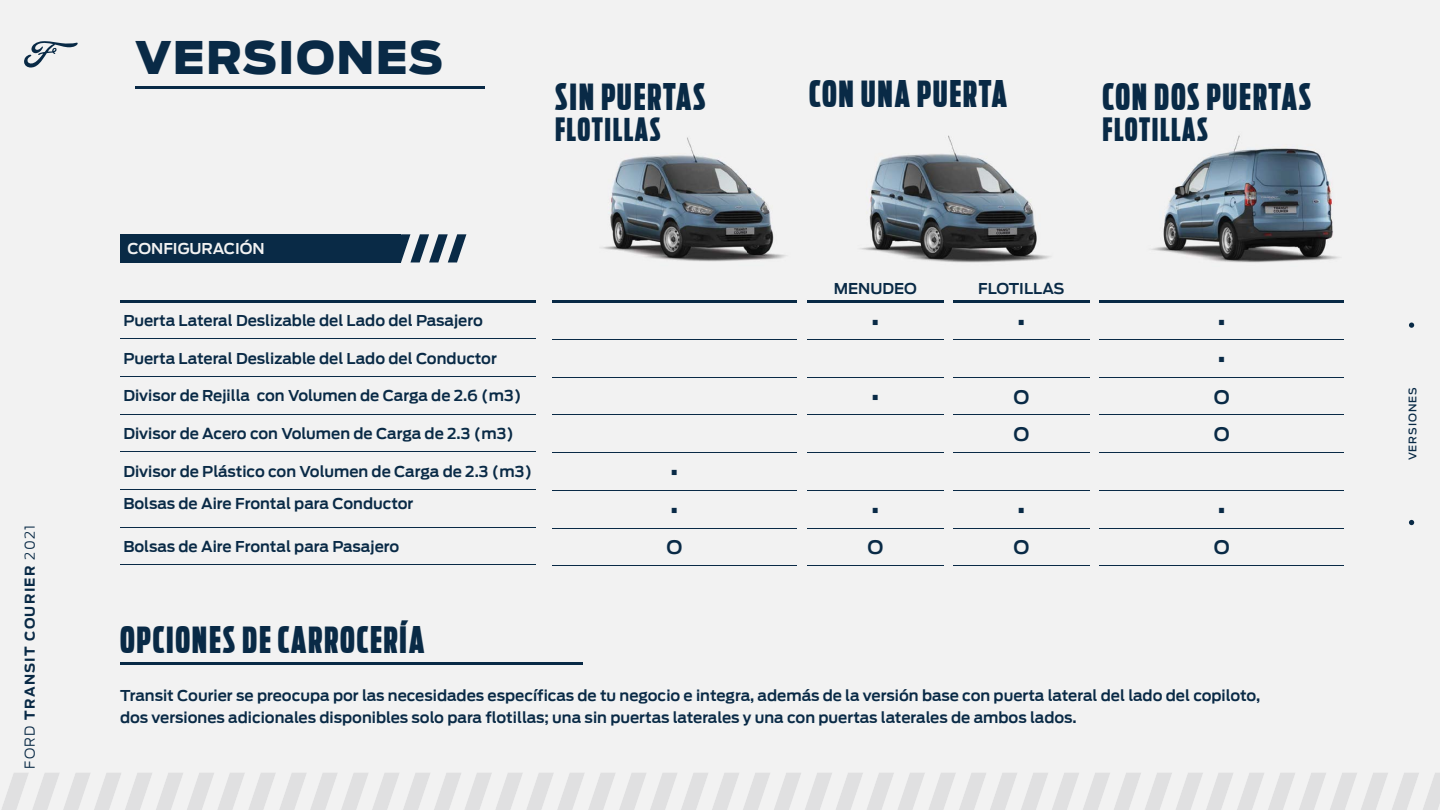
<style>
.page{position:relative;width:1440px;height:810px;background:#f2f2f2}
.page>*{position:absolute;margin:0;border:0;box-sizing:border-box;transform-origin:0 0}
.t1{font:45px "Ford Antenna Black";letter-spacing:.03em;color:#092a46}
.t2{font:36px "Ford Antenna Comp Black";letter-spacing:.05em;color:#092a46}
.t3{font:31.5px "Ford Antenna Comp Black";letter-spacing:.05em;color:#092a46}
.t4{font:30px/37.7px "Ford Antenna Semibold";color:#092a46}
.t5{font:18.75px/37.7px "Ford Antenna Semibold";color:#092a46}
.t6{font:15px/32.5px "Ford Antenna Semibold";color:#092a46}
.t7{font:600 15px "Ford Antenna";color:#092a46}
.t8{font:600 15px "Ford Antenna";color:#f2f2f2}
.t9{font:13.5px "Ford Antenna Bold";letter-spacing:.1em;color:#092a46}
.t10{font:10.5px "Ford Antenna Medium";letter-spacing:.1em;color:#092a46}
.s1{font-family:"Ford Antenna Light"}
</style>
<div class="page">
<img style="left:574px;top:128px;width:223px;height:139px">
<img style="left:841px;top:128px;width:223px;height:139px">
<img style="left:1126px;top:128px;width:222px;height:139px">
<div style="left:120px;top:234px;width:281px;height:28px;background:#092a46"></div>
<hr style="left:135px;top:86px;width:349px;height:3px;background:#092a46">
<svg style="left:1409px;top:323px;width:5px;height:5px"></svg>
<svg style="left:1409px;top:520px;width:5px;height:5px"></svg>
<svg style="left:24px;top:41px;width:54px;height:27px"></svg>
<hr style="left:120px;top:300px;width:416px;height:3px;background:#092a46">
<hr style="left:120px;top:339px;width:416px;height:1px;background:#092a46">
<hr style="left:120px;top:376px;width:416px;height:1px;background:#092a46">
<hr style="left:120px;top:414px;width:416px;height:1px;background:#092a46">
<hr style="left:120px;top:451px;width:416px;height:1px;background:#092a46">
<hr style="left:120px;top:489px;width:416px;height:1px;background:#092a46">
<hr style="left:120px;top:527px;width:416px;height:1px;background:#092a46">
<hr style="left:120px;top:565px;width:416px;height:1px;background:#092a46">
<hr style="left:552px;top:300px;width:245px;height:3px;background:#092a46">
<hr style="left:552px;top:339px;width:245px;height:1px;background:#092a46">
<hr style="left:552px;top:377px;width:245px;height:1px;background:#092a46">
<hr style="left:552px;top:415px;width:245px;height:1px;background:#092a46">
<hr style="left:552px;top:452px;width:245px;height:1px;background:#092a46">
<hr style="left:552px;top:490px;width:245px;height:1px;background:#092a46">
<hr style="left:552px;top:528px;width:245px;height:1px;background:#092a46">
<hr style="left:552px;top:565px;width:245px;height:1px;background:#092a46">
<hr style="left:807px;top:300px;width:137px;height:3px;background:#092a46">
<hr style="left:807px;top:339px;width:137px;height:1px;background:#092a46">
<hr style="left:807px;top:377px;width:137px;height:1px;background:#092a46">
<hr style="left:807px;top:415px;width:137px;height:1px;background:#092a46">
<hr style="left:807px;top:452px;width:137px;height:1px;background:#092a46">
<hr style="left:807px;top:490px;width:137px;height:1px;background:#092a46">
<hr style="left:807px;top:528px;width:137px;height:1px;background:#092a46">
<hr style="left:807px;top:565px;width:137px;height:1px;background:#092a46">
<hr style="left:953px;top:300px;width:137px;height:3px;background:#092a46">
<hr style="left:953px;top:339px;width:137px;height:1px;background:#092a46">
<hr style="left:953px;top:377px;width:137px;height:1px;background:#092a46">
<hr style="left:953px;top:415px;width:137px;height:1px;background:#092a46">
<hr style="left:953px;top:452px;width:137px;height:1px;background:#092a46">
<hr style="left:953px;top:490px;width:137px;height:1px;background:#092a46">
<hr style="left:953px;top:528px;width:137px;height:1px;background:#092a46">
<hr style="left:953px;top:565px;width:137px;height:1px;background:#092a46">
<hr style="left:1100px;top:300px;width:244px;height:3px;background:#092a46">
<hr style="left:1100px;top:339px;width:244px;height:1px;background:#092a46">
<hr style="left:1100px;top:377px;width:244px;height:1px;background:#092a46">
<hr style="left:1100px;top:415px;width:244px;height:1px;background:#092a46">
<hr style="left:1100px;top:452px;width:244px;height:1px;background:#092a46">
<hr style="left:1100px;top:490px;width:244px;height:1px;background:#092a46">
<hr style="left:1100px;top:528px;width:244px;height:1px;background:#092a46">
<hr style="left:1100px;top:565px;width:244px;height:1px;background:#092a46">
<svg style="left:401px;top:234px;width:65px;height:28px"></svg>
<img style="left:805px;top:773px;width:28px;height:37px">
<img style="left:774px;top:773px;width:28px;height:37px">
<img style="left:743px;top:773px;width:28px;height:37px">
<img style="left:712px;top:773px;width:28px;height:37px">
<img style="left:928px;top:773px;width:28px;height:37px">
<img style="left:897px;top:773px;width:28px;height:37px">
<img style="left:866px;top:773px;width:28px;height:37px">
<img style="left:835px;top:773px;width:28px;height:37px">
<img style="left:1052px;top:773px;width:28px;height:37px">
<img style="left:1021px;top:773px;width:28px;height:37px">
<img style="left:990px;top:773px;width:28px;height:37px">
<img style="left:959px;top:773px;width:28px;height:37px">
<img style="left:1175px;top:773px;width:28px;height:37px">
<img style="left:1144px;top:773px;width:28px;height:37px">
<img style="left:1114px;top:773px;width:27px;height:37px">
<img style="left:1083px;top:773px;width:27px;height:37px">
<img style="left:1299px;top:773px;width:28px;height:37px">
<img style="left:1268px;top:773px;width:28px;height:37px">
<img style="left:1237px;top:773px;width:28px;height:37px">
<img style="left:1206px;top:773px;width:28px;height:37px">
<img style="left:1422px;top:773px;width:18px;height:37px">
<img style="left:1391px;top:773px;width:28px;height:37px">
<img style="left:1361px;top:773px;width:27px;height:37px">
<img style="left:1330px;top:773px;width:28px;height:37px">
<img style="left:63px;top:773px;width:28px;height:37px">
<img style="left:32px;top:773px;width:28px;height:37px">
<img style="left:1px;top:773px;width:28px;height:37px">
<img style="left:187px;top:773px;width:28px;height:37px">
<img style="left:156px;top:773px;width:28px;height:37px">
<img style="left:125px;top:773px;width:28px;height:37px">
<img style="left:94px;top:773px;width:28px;height:37px">
<img style="left:310px;top:773px;width:28px;height:37px">
<img style="left:279px;top:773px;width:28px;height:37px">
<img style="left:248px;top:773px;width:28px;height:37px">
<img style="left:217px;top:773px;width:28px;height:37px">
<img style="left:434px;top:773px;width:28px;height:37px">
<img style="left:403px;top:773px;width:28px;height:37px">
<img style="left:372px;top:773px;width:28px;height:37px">
<img style="left:341px;top:773px;width:28px;height:37px">
<img style="left:557px;top:773px;width:28px;height:37px">
<img style="left:526px;top:773px;width:28px;height:37px">
<img style="left:495px;top:773px;width:28px;height:37px">
<img style="left:464px;top:773px;width:28px;height:37px">
<img style="left:681px;top:773px;width:28px;height:37px">
<img style="left:650px;top:773px;width:28px;height:37px">
<img style="left:619px;top:773px;width:28px;height:37px">
<img style="left:588px;top:773px;width:28px;height:37px">
<hr style="left:120px;top:662px;width:463px;height:3px;background:#092a46">
<p class="t9" style="left:18px;top:769px;width:245px;rotate:-90deg"><span class="s1">FORD</span> TRANSIT COURIER <span class="s1">2021</span></p>
<h1 class="t1" style="left:135px;top:16px;width:309px">VERSIONES</h1>
<h2 class="t2" style="left:555px;top:65px;width:152px">SIN PUERTAS</h2>
<h3 class="t3" style="left:555px;top:102px;width:107px">FLOTILLAS</h3>
<p class="t8" style="left:128px;top:236px;width:139px">CONFIGURACIÓN</p>
<p class="t6" style="left:123px;top:303px;width:361px">Puerta Lateral Deslizable del Lado del Pasajero</p>
<p class="t6" style="left:123px;top:341px;width:375px">Puerta Lateral Deslizable del Lado del Conductor</p>
<p class="t6" style="left:123px;top:378px;width:400px">Divisor de Rejilla con Volumen de Carga de 2.6 (m3)</p>
<p class="t6" style="left:123px;top:416px;width:392px">Divisor de Acero con Volumen de Carga de 2.3 (m3)</p>
<p class="t6" style="left:123px;top:453px;width:410px">Divisor de Plástico con Volumen de Carga de 2.3 (m3)<br>Bolsas de Aire Frontal para Conductor</p>
<p class="t6" style="left:123px;top:529px;width:278px">Bolsas de Aire Frontal para Pasajero</p>
<h2 class="t2" style="left:120px;top:609px;width:306px">OPCIONES DE CARROCERÍA</h2>
<h3 class="t4" style="left:670px;top:450px;width:10px">· ·</h3>
<p class="t5" style="left:666px;top:527px;width:17px">O</p>
<h2 class="t2" style="left:809px;top:62px;width:199px">CON UNA PUERTA</h2>
<h2 class="t2" style="left:1103px;top:65px;width:210px">CON DOS PUERTAS</h2>
<h3 class="t3" style="left:1103px;top:102px;width:107px">FLOTILLAS</h3>
<p class="t7" style="left:834px;top:275px;width:85px">MENUDEO</p>
<p class="t7" style="left:978px;top:275px;width:88px">FLOTILLAS</p>
<h3 class="t4" style="left:871px;top:300px;width:10px">·</h3>
<h3 class="t4" style="left:1017px;top:300px;width:10px">·</h3>
<h3 class="t4" style="left:871px;top:375px;width:10px">·</h3>
<p class="t5" style="left:1014px;top:376px;width:17px">O<br>O</p>
<h3 class="t4" style="left:871px;top:488px;width:10px">·</h3>
<p class="t5" style="left:867px;top:527px;width:17px">O</p>
<h3 class="t4" style="left:1017px;top:488px;width:10px">·</h3>
<p class="t5" style="left:1014px;top:527px;width:17px">O</p>
<h3 class="t4" style="left:1218px;top:300px;width:10px">· ·</h3>
<p class="t5" style="left:1214px;top:376px;width:17px">O<br>O</p>
<h3 class="t4" style="left:1218px;top:488px;width:10px">·</h3>
<p class="t5" style="left:1214px;top:527px;width:17px">O</p>
<p class="t6" style="left:120px;top:683px;width:1142px;line-height:22.5px">Transit Courier se preocupa por las necesidades específicas de tu negocio e integra, además de la versión base con puerta lateral del lado del copiloto, dos versiones adicionales disponibles solo para flotillas; una sin puertas laterales y una con puertas laterales de ambos lados.</p>
<p class="t10" style="left:1404px;top:460px;width:75px;rotate:-90deg">VERSIONES</p>
</div>
